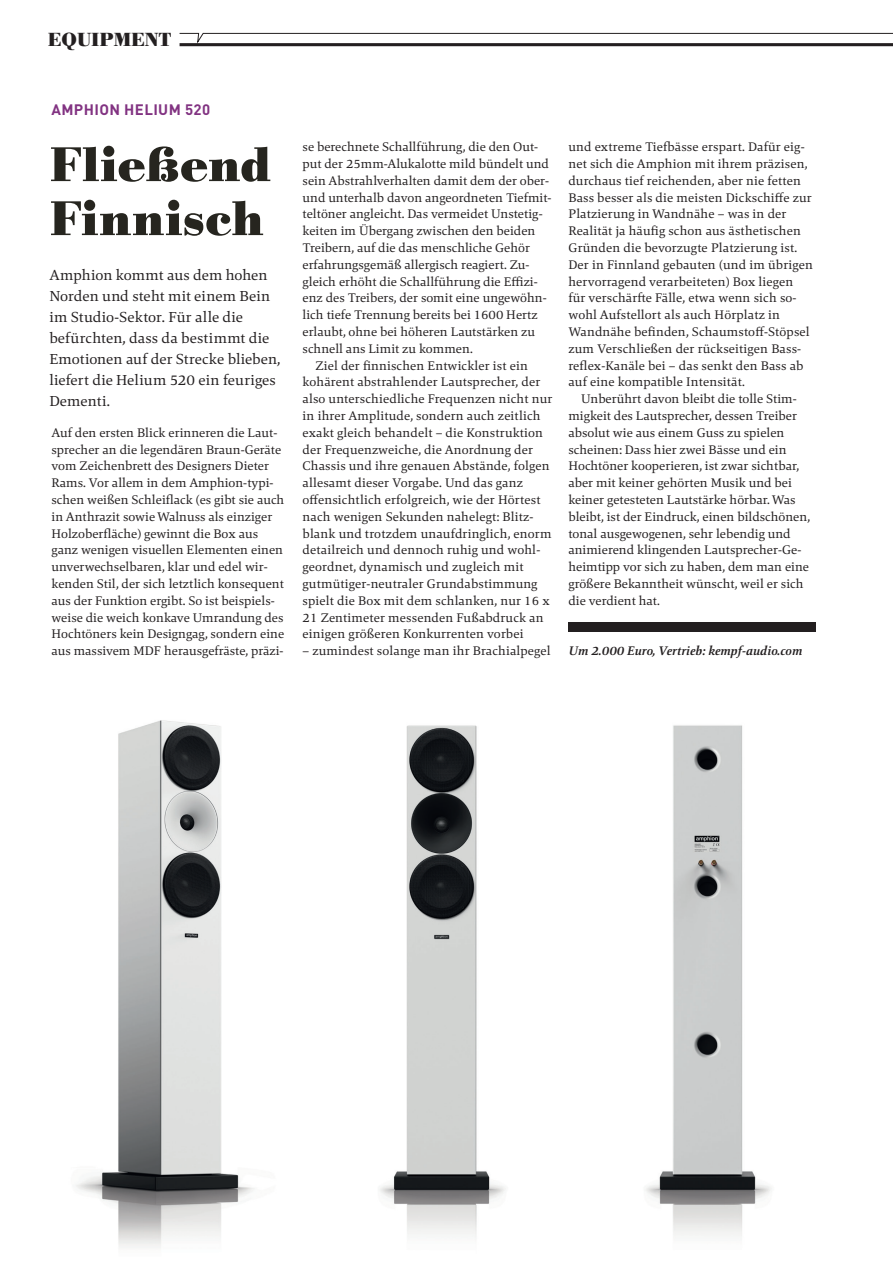
<style>
.page{position:relative;width:893px;height:1263px;background:#fff}
.page>*{position:absolute;margin:0;border:0;box-sizing:border-box;transform-origin:0 0}
.t1{font:700 50.55px/54px "Bodoni Antiqua T";letter-spacing:.005em;color:#26251f}
.t2{font:700 19.8px "Bodoni Antiqua T";color:#231f20}
.t3{font:15px/21px "Mangan";letter-spacing:.005em;color:#231f20}
.t4{font:700 15px "DIN";letter-spacing:.025em;color:#823382}
.t5{font:12.9px/16.8px "Mangan";color:#231f20}
.t6{font:italic 700 12.9px "Mangan";color:#231f20}
</style>
<div class="page">
<img style="left:379px;top:725px;width:393px;height:512px">
<img style="left:76px;top:720px;width:179px;height:528px">
<div style="left:568px;top:622px;width:248px;height:10px;background:#231f20"></div>
<svg style="left:179px;top:33px;width:714px;height:13px"></svg>
<h2 class="t2" style="left:48px;top:28px;width:125px">EQUIPMENT</h2>
<p class="t4" style="left:51px;top:99px;width:160px">AMPHION HELIUM 520</p>
<h1 class="t1" style="left:49px;top:138px;width:223px">Fließend<br>Finnisch</h1>
<p class="t3" style="left:49px;top:265px;width:232px">Amphion kommt aus dem hohen<br>Norden und steht mit einem Bein im Studio-Sektor. Für alle die befürchten, dass da bestimmt die<br>Emotionen auf der Strecke blieben, liefert die Helium 520 ein feuriges<br>Dementi.</p>
<p class="t5" style="left:51px;top:424px;width:234px">Auf den ersten Blick erinneren die Laut&shy;sprecher an die legendären Braun-Geräte vom Zeichenbrett des Designers Dieter Rams. Vor allem in dem Amphion-typi&shy;schen weißen Schleiflack (es gibt sie auch in Anthrazit sowie Walnuss als einziger Holzoberfläche) gewinnt die Box aus ganz wenigen visuellen Elementen einen unverwechselbaren, klar und edel wir&shy;kenden Stil, der sich letztlich konsequent aus der Funktion ergibt. So ist beispiels&shy;weise die weich konkave Umrandung des Hochtöners kein Designgag, sondern eine aus massivem MDF herausgefräste, präzi-</p>
<p class="t5" style="left:303px;top:138px;width:237px">se berechnete Schallführung, die den Out-</p>
<p class="t5" style="left:303px;top:155px;width:248px">put der 25mm-Alukalotte mild bündelt und</p>
<p class="t5" style="left:303px;top:172px;width:248px">sein Abstrahlverhalten damit dem der ober-</p>
<p class="t5" style="left:303px;top:189px;width:250px">und unterhalb davon angeordneten Tiefmit-</p>
<p class="t5" style="left:303px;top:206px;width:241px">teltöner angleicht. Das vermeidet Unstetig-</p>
<p class="t5" style="left:303px;top:222px;width:234px">keiten im Übergang zwischen den beiden</p>
<p class="t5" style="left:303px;top:239px;width:229px">Treibern, auf die das menschliche Gehör</p>
<p class="t5" style="left:303px;top:256px;width:228px">erfahrungsgemäß allergisch reagiert. Zu-</p>
<p class="t5" style="left:303px;top:273px;width:237px">gleich erhöht die Schallführung die Effizi-</p>
<p class="t5" style="left:303px;top:290px;width:245px">enz des Treibers, der somit eine ungewöhn-</p>
<p class="t5" style="left:303px;top:306px;width:237px">lich tiefe Trennung bereits bei 1600 Hertz</p>
<p class="t5" style="left:303px;top:323px;width:234px">erlaubt, ohne bei höheren Lautstärken zu</p>
<p class="t5" style="left:303px;top:340px;width:172px">schnell ans Limit zu kommen.</p>
<p class="t5" style="left:315px;top:357px;width:214px">Ziel der finnischen Entwickler ist ein</p>
<p class="t5" style="left:303px;top:374px;width:239px">kohärent abstrahlender Lautsprecher, der</p>
<p class="t5" style="left:303px;top:390px;width:251px">also unterschiedliche Frequenzen nicht nur</p>
<p class="t5" style="left:303px;top:407px;width:239px">in ihrer Amplitude, sondern auch zeitlich</p>
<p class="t5" style="left:303px;top:424px;width:242px">exakt gleich behandelt – die Konstruktion</p>
<p class="t5" style="left:303px;top:441px;width:232px">der Frequenzweiche, die Anordnung der</p>
<p class="t5" style="left:303px;top:458px;width:248px">Chassis und ihre genauen Abstände, folgen</p>
<p class="t5" style="left:303px;top:474px;width:222px">allesamt dieser Vorgabe. Und das ganz</p>
<p class="t5" style="left:303px;top:491px;width:239px">offensichtlich erfolgreich, wie der Hörtest</p>
<p class="t5" style="left:303px;top:508px;width:232px">nach wenigen Sekunden nahelegt: Blitz-</p>
<p class="t5" style="left:303px;top:525px;width:250px">blank und trotzdem unaufdringlich, enorm</p>
<p class="t5" style="left:303px;top:542px;width:239px">detailreich und dennoch ruhig und wohl-</p>
<p class="t5" style="left:303px;top:558px;width:222px">geordnet, dynamisch und zugleich mit</p>
<p class="t5" style="left:303px;top:575px;width:236px">gutmütiger-neutraler Grundabstimmung</p>
<p class="t5" style="left:303px;top:592px;width:249px">spielt die Box mit dem schlanken, nur 16 x</p>
<p class="t5" style="left:303px;top:609px;width:242px">21 Zentimeter messenden Fußabdruck an</p>
<p class="t5" style="left:303px;top:626px;width:222px">einigen größeren Konkurrenten vorbei</p>
<p class="t5" style="left:303px;top:642px;width:250px">– zumindest solange man ihr Brachialpegel</p>
<p class="t5" style="left:568px;top:138px;width:246px">und extreme Tiefbässe erspart. Dafür eig&shy;net sich die Amphion mit ihrem präzisen, durchaus tief reichenden, aber nie fetten Bass besser als die meisten Dickschiffe zur Platzierung in Wandnähe – was in der Realität ja häufig schon aus ästhetischen Gründen die bevorzugte Platzierung ist.<br>Der in Finnland gebauten (und im übrigen hervorragend verarbeiteten) Box liegen für verschärfte Fälle, etwa wenn sich so&shy;wohl Aufstellort als auch Hörplatz in Wandnähe befinden, Schaumstoff-Stöpsel zum Verschließen der rückseitigen Bass&shy;reflex-Kanäle bei – das senkt den Bass ab auf eine kompatible Intensität.</p>
<p class="t5" style="left:568px;top:390px;width:243px;text-indent:13px">Unberührt davon bleibt die tolle Stim&shy;migkeit des Lautsprecher, dessen Treiber absolut wie aus einem Guss zu spielen scheinen: Dass hier zwei Bässe und ein Hochtöner kooperieren, ist zwar sichtbar, aber mit keiner gehörten Musik und bei keiner getesteten Lautstärke hörbar. Was bleibt, ist der Eindruck, einen bildschönen, tonal ausgewogenen, sehr lebendig und animierend klingenden Lautsprecher-Ge&shy;heimtipp vor sich zu haben, dem man eine größere Bekanntheit wünscht, weil er sich die verdient hat.</p>
<p class="t6" style="left:568px;top:643px;width:235px">Um 2.000 Euro, Vertrieb: kempf-audio.com</p>
</div>
